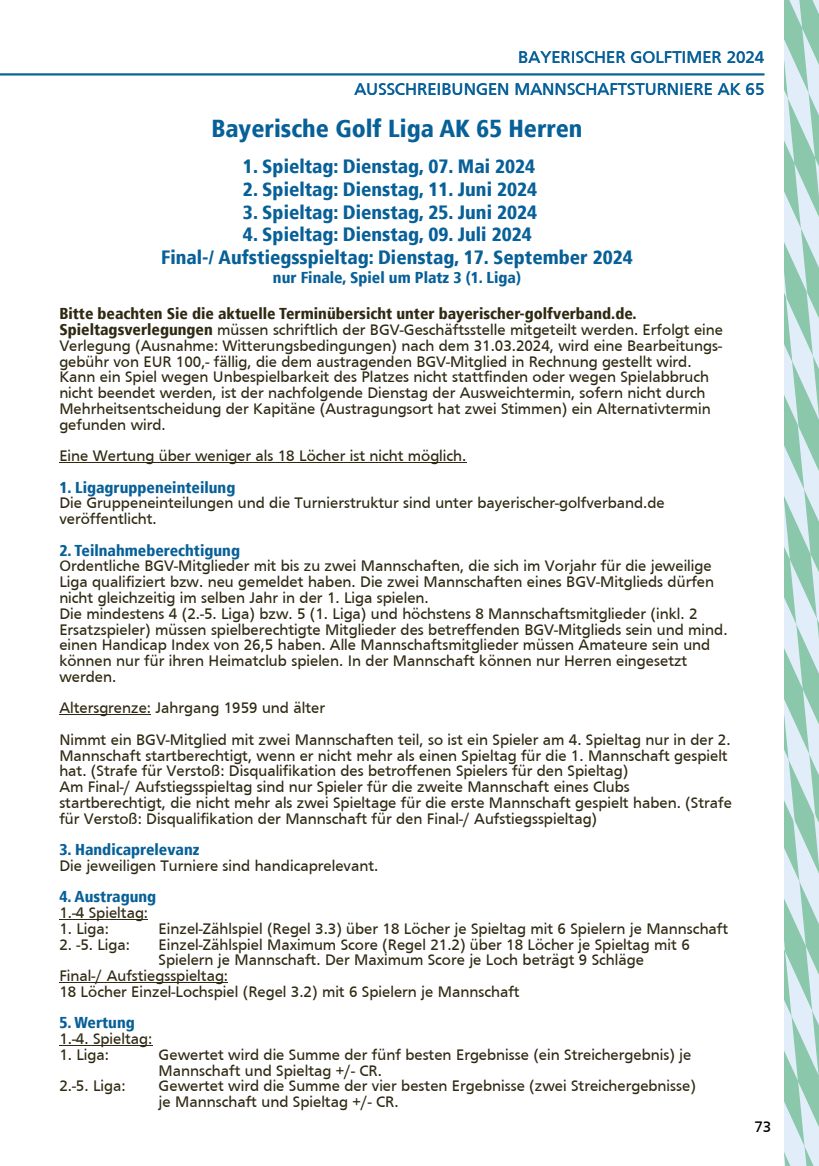
<style>
.page{position:relative;width:819px;height:1166px;background:#fff}
.page>*{position:absolute;margin:0;border:0;box-sizing:border-box;transform-origin:0 0}
.t1{font:900 condensed 24.5px "Frutiger";color:#076098}
.t2{font:900 condensed 19.25px/22.8px "Frutiger";color:#076098}
.t3{font:17.5px "Frutiger";color:#076098}
.t4{font:15.75px/15.8px "Frutiger";color:#2f2912}
.t5{font:900 condensed 15.75px "Frutiger";color:#076098}
.t6{font:15.75px "Frutiger";color:#000}
.s1{font-weight:900;font-stretch:condensed}
</style>
<div class="page">
<hr style="left:0;top:74px;width:764px;height:1px;background:#076098">
<svg style="left:784px;top:0;width:35px;height:1166px;background:#b5dad2"></svg>
<hr style="left:59px;top:462px;width:407px;height:1px;background:#2f2912">
<hr style="left:59px;top:714px;width:92px;height:1px;background:#2f2912">
<hr style="left:59px;top:919px;width:89px;height:1px;background:#2f2912">
<hr style="left:59px;top:982px;width:169px;height:1px;background:#2f2912">
<hr style="left:59px;top:1045px;width:93px;height:1px;background:#2f2912">
<p class="t3" style="left:518px;top:50px;width:247px">BAYERISCHER GOLFTIMER 2024</p>
<p class="t3" style="left:354px;top:82px;width:411px">AUSSCHREIBUNGEN MANNSCHAFTSTURNIERE AK 65</p>
<h1 class="t1" style="left:211px;top:115px;width:372px">Bayerische Golf Liga AK 65 Herren</h1>
<p class="t2" style="left:243px;top:155px;width:293px">1. Spieltag: Dienstag, 07. Mai 2024</p>
<p class="t2" style="left:243px;top:178px;width:295px">2. Spieltag: Dienstag, 11. Juni 2024</p>
<p class="t2" style="left:243px;top:201px;width:295px">3. Spieltag: Dienstag, 25. Juni 2024</p>
<p class="t2" style="left:161px;top:223px;width:473px;text-indent:82px">4. Spieltag: Dienstag, 09. Juli 2024<br>Final-/ Aufstiegsspieltag: Dienstag, 17. September 2024</p>
<p class="t5" style="left:273px;top:269px;width:249px">nur Finale, Spiel um Platz 3 (1. Liga)</p>
<p class="t4" style="left:59px;top:308px;width:665px"><span class="s1">Bitte beachten Sie die aktuelle Terminübersicht unter bayerischer-golfverband.de.<br>Spieltagsverlegungen</span> müssen schriftlich der BGV-Geschäftsstelle mitgeteilt werden. Erfolgt eine Verlegung (Ausnahme: Witterungsbedingungen) nach dem 31.03.2024, wird eine Bearbeitungs&shy;gebühr von EUR 100,- fällig, die dem austragenden BGV-Mitglied in Rechnung gestellt wird.<br>Kann ein Spiel wegen Unbespielbarkeit des Platzes nicht stattfinden oder wegen Spielabbruch nicht beendet werden, ist der nachfolgende Dienstag der Ausweichtermin, sofern nicht durch Mehrheitsentscheidung der Kapitäne (Austragungsort hat zwei Stimmen) ein Alternativtermin gefunden wird.</p>
<p class="t4" style="left:59px;top:449px;width:408px">Eine Wertung über weniger als 18 Löcher ist nicht möglich.</p>
<p class="t5" style="left:59px;top:478px;width:177px">1. Ligagruppeneinteilung</p>
<p class="t4" style="left:59px;top:497px;width:607px">Die Gruppeneinteilungen und die Turnierstruktur sind unter bayerischer-golfverband.de veröffentlicht.</p>
<p class="t5" style="left:59px;top:541px;width:182px">2. Teilnahmeberechtigung</p>
<p class="t4" style="left:59px;top:560px;width:669px">Ordentliche BGV-Mitglieder mit bis zu zwei Mannschaften, die sich im Vorjahr für die jeweilige Liga qualifiziert bzw. neu gemeldet haben. Die zwei Mannschaften eines BGV-Mitglieds dürfen nicht gleichzeitig im selben Jahr in der 1. Liga spielen.<br>Die mindestens 4 (2.-5. Liga) bzw. 5 (1. Liga) und höchstens 8 Mannschaftsmitglieder (inkl. 2<br>Ersatzspieler) müssen spielberechtigte Mitglieder des betreffenden BGV-Mitglieds sein und mind. einen Handicap Index von 26,5 haben. Alle Mannschaftsmitglieder müssen Amateure sein und können nur für ihren Heimatclub spielen. In der Mannschaft können nur Herren eingesetzt werden.</p>
<p class="t4" style="left:59px;top:693px;width:672px;line-height:31.5px">Altersgrenze: Jahrgang 1959 und älter<br>Nimmt ein BGV-Mitglied mit zwei Mannschaften teil, so ist ein Spieler am 4. Spieltag nur in der 2.</p>
<p class="t4" style="left:59px;top:749px;width:674px">Mannschaft startberechtigt, wenn er nicht mehr als einen Spieltag für die 1. Mannschaft gespielt hat. (Strafe für Verstoß: Disqualifikation des betroffenen Spielers für den Spieltag)<br>Am Final-/ Aufstiegsspieltag sind nur Spieler für die zweite Mannschaft eines Clubs startberechtigt, die nicht mehr als zwei Spieltage für die erste Mannschaft gespielt haben. (Strafe für Verstoß: Disqualifikation der Mannschaft für den Final-/ Aufstiegsspieltag)</p>
<p class="t5" style="left:59px;top:840px;width:142px">3. Handicaprelevanz</p>
<p class="t4" style="left:59px;top:859px;width:320px">Die jeweiligen Turniere sind handicaprelevant.</p>
<p class="t5" style="left:59px;top:887px;width:98px">4. Austragung</p>
<p class="t4" style="left:59px;top:906px;width:90px">1.-4 Spieltag:</p>
<p class="t4" style="left:59px;top:922px;width:51px">1. Liga:</p>
<p class="t4" style="left:159px;top:922px;width:571px">Einzel-Zählspiel (Regel 3.3) über 18 Löcher je Spieltag mit 6 Spielern je Mannschaft</p>
<p class="t4" style="left:59px;top:938px;width:72px">2. -5. Liga:</p>
<p class="t4" style="left:159px;top:938px;width:532px">Einzel-Zählspiel Maximum Score (Regel 21.2) über 18 Löcher je Spieltag mit 6</p>
<p class="t4" style="left:159px;top:953px;width:487px">Spielern je Mannschaft. Der Maximum Score je Loch beträgt 9 Schläge</p>
<p class="t4" style="left:59px;top:969px;width:170px">Final-/ Aufstiegsspieltag:</p>
<p class="t4" style="left:59px;top:985px;width:462px">18 Löcher Einzel-Lochspiel (Regel 3.2) mit 6 Spielern je Mannschaft</p>
<p class="t5" style="left:59px;top:1013px;width:77px">5. Wertung</p>
<p class="t4" style="left:59px;top:1032px;width:94px">1.-4. Spieltag:</p>
<p class="t4" style="left:59px;top:1048px;width:51px">1. Liga:</p>
<p class="t4" style="left:159px;top:1048px;width:534px">Gewertet wird die Summe der fünf besten Ergebnisse (ein Streichergebnis) je<br>Mannschaft und Spieltag +/- CR.</p>
<p class="t4" style="left:59px;top:1079px;width:68px">2.-5. Liga:</p>
<p class="t4" style="left:159px;top:1079px;width:539px">Gewertet wird die Summe der vier besten Ergebnisse (zwei Streichergebnisse) je Mannschaft und Spieltag +/- CR.</p>
<p class="t6" style="left:754px;top:1120px;width:18px">73</p>
</div>
